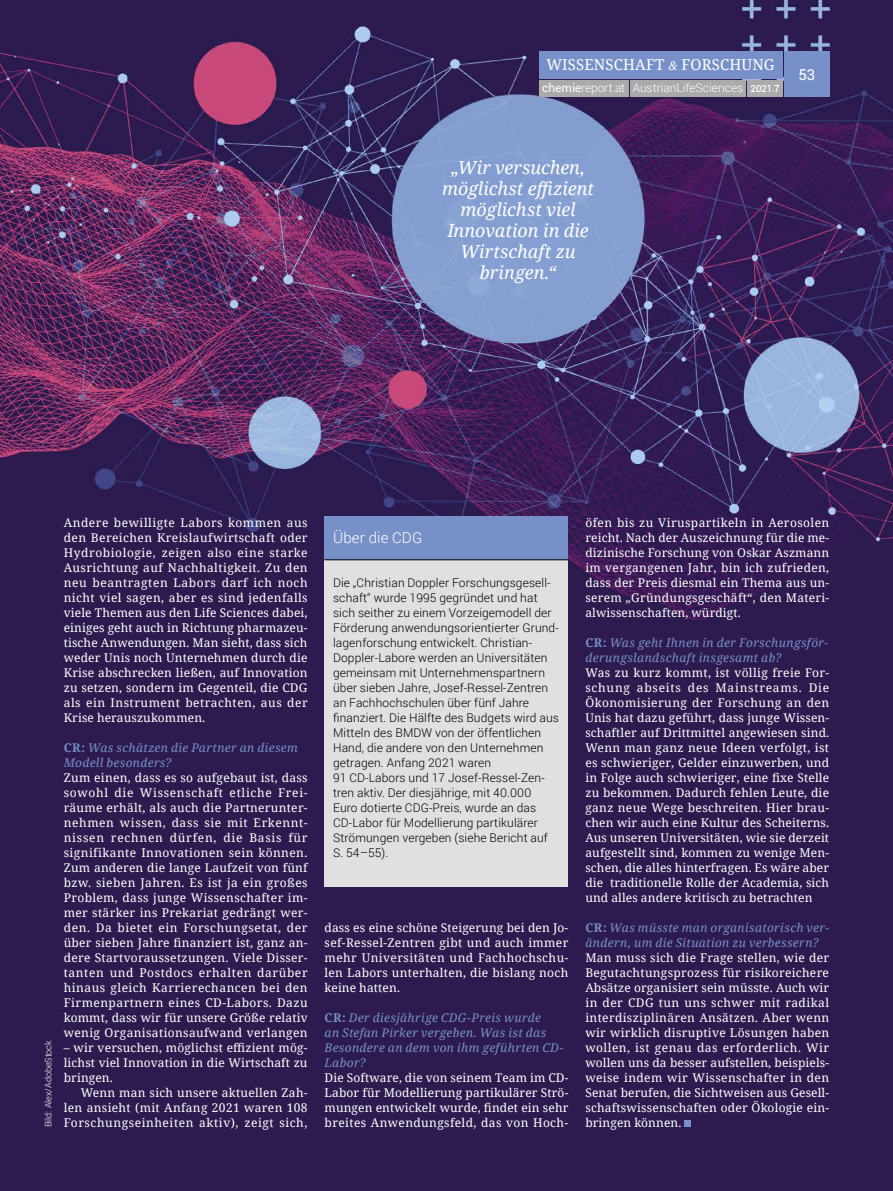
<style>
.page{position:relative;width:893px;height:1191px;background:#fff}
.page>*{position:absolute;margin:0;border:0;box-sizing:border-box;transform-origin:0 0}
.t1{font:italic 18px/21px "Noto Serif";color:#fff;text-align:center}
.t2{font:15px "Noto Serif";letter-spacing:.01em;color:#fff}
.t3{font:300 15px "Roboto";letter-spacing:.01em;color:#fff}
.t4{font:15px "Roboto";color:#fff}
.t5{font:12px/15px "Noto Serif";letter-spacing:.015em;color:#fff;text-align:justify}
.t6{font:300 12px/15px "Roboto";letter-spacing:.01em;color:#000}
.t7{font:italic 12px/15px "Noto Serif";letter-spacing:.03em;color:#7790c7}
.t8{font:300 12px "Roboto";letter-spacing:-.005em;color:#fff}
.t9{font:300 9px "Roboto";color:#fff}
.s1{font-style:italic;font-size:12px}
.s2{font-weight:400}
.s3{font-weight:500;font-size:9.75px}
.s4{font-weight:700;font-style:normal}
</style>
<div class="page">
<img style="left:0;top:0;width:893px;height:1191px">
<div style="left:684px;top:1120px;width:7px;height:7px;background:#7790c7"></div>
<div style="left:784px;top:51px;width:45px;height:45px;background:#7790c7"></div>
<div style="left:539px;top:51px;width:244px;height:27px;background:#7790c7"></div>
<div style="left:630px;top:80px;width:116px;height:16px;background:#aaa"></div>
<div style="left:539px;top:80px;width:90px;height:16px;background:#aaa"></div>
<div style="left:747px;top:80px;width:36px;height:16px;background:#aaa"></div>
<div style="left:325px;top:555px;width:243px;height:332px;background:#e0e0e0"></div>
<div style="left:325px;top:516px;width:243px;height:44px;background:#7790c7"></div>
<hr style="left:325px;top:559px;width:243px;height:1px;background:#000">
<p class="t2" style="left:546px;top:55px;width:230px">WISSENSCHAFT <span class="s1">&amp;</span> FORSCHUNG</p>
<p class="t8" style="left:542px;top:79px;width:239px"><span class="s2">chemie</span>report.at AustrianLifeSciences <span class="s3">2021.7</span></p>
<p class="t4" style="left:798px;top:64px;width:18px">53</p>
<h1 class="t1" style="left:442px;top:156px;width:154px">„Wir versuchen, möglichst effizient möglichst viel<br>Innovation in die<br>Wirtschaft zu bringen.“</h1>
<p class="t9" style="left:42px;top:1127px;width:88px;rotate:-90deg">Bild: Alex/AdobeStock</p>
<p class="t5" style="left:64px;top:514px;width:245px">Andere bewilligte Labors kommen aus den Bereichen Kreislaufwirtschaft oder Hydrobiologie, zeigen also eine starke Ausrichtung auf Nachhaltigkeit. Zu den neu beantragten Labors darf ich noch nicht viel sagen, aber es sind jedenfalls viele Themen aus den Life Sciences dabei, einiges geht auch in Richtung pharmazeu&shy;tische Anwendungen. Man sieht, dass sich weder Unis noch Unternehmen durch die Krise abschrecken ließen, auf Innovation zu setzen, sondern im Gegenteil, die CDG als ein Instrument betrachten, aus der Krise herauszukommen.</p>
<p class="t7" style="left:64px;top:740px;width:236px"><span class="s4">CR:</span> Was schätzen die Partner an diesem<br>Modell besonders?</p>
<p class="t5" style="left:64px;top:769px;width:245px">Zum einen, dass es so aufgebaut ist, dass sowohl die Wissenschaft etliche Frei&shy;räume erhält, als auch die Partnerunter&shy;nehmen wissen, dass sie mit Erkennt&shy;nissen rechnen dürfen, die Basis für signifikante Innovationen sein können.<br>Zum anderen die lange Laufzeit von fünf bzw. sieben Jahren. Es ist ja ein großes Problem, dass junge Wissenschafter im&shy;mer stärker ins Prekariat gedrängt wer&shy;den. Da bietet ein Forschungsetat, der über sieben Jahre finanziert ist, ganz an&shy;dere Startvoraussetzungen. Viele Disser&shy;tanten und Postdocs erhalten darüber hinaus gleich Karrierechancen bei den Firmenpartnern eines CD-Labors. Dazu kommt, dass wir für unsere Größe relativ wenig Organisationsaufwand verlangen</p>
<p class="t5" style="left:64px;top:1039px;width:245px">– wir versuchen, möglichst effizient mög&shy;lichst viel Innovation in die Wirtschaft zu bringen.</p>
<p class="t5" style="left:64px;top:1084px;width:245px;text-indent:17px">Wenn man sich unsere aktuellen Zah&shy;len ansieht (mit Anfang 2021 waren 108<br>Forschungseinheiten aktiv), zeigt sich,</p>
<p class="t3" style="left:333px;top:527px;width:91px">Über die CDG</p>
<p class="t6" style="left:333px;top:575px;width:227px">Die „Christian Doppler Forschungsgesell&shy;schaft“ wurde 1995 gegründet und hat sich seither zu einem Vorzeigemodell der Förderung anwendungsorientierter Grund&shy;lagenforschung entwickelt. Christian-Doppler-Labore werden an Universitäten gemeinsam mit Unternehmenspartnern über sieben Jahre, Josef-Ressel-Zentren an Fachhochschulen über fünf Jahre finanziert. Die Hälfte des Budgets wird aus Mitteln des BMDW von der öffentlichen Hand, die andere von den Unternehmen getragen. Anfang 2021 waren<br>91 CD-Labors und 17 Josef-Ressel-Zen&shy;tren aktiv. Der diesjährige, mit 40.000<br>Euro dotierte CDG-Preis, wurde an das CD-Labor für Modellierung partikulärer Strömungen vergeben (siehe Bericht auf S. 54–55).</p>
<p class="t5" style="left:325px;top:919px;width:245px">dass es eine schöne Steigerung bei den Jo&shy;sef-Ressel-Zentren gibt und auch immer mehr Universitäten und Fachhochschu&shy;len Labors unterhalten, die bislang noch keine hatten.</p>
<p class="t7" style="left:325px;top:1010px;width:240px"><span class="s4">CR:</span> Der diesjährige CDG-Preis wurde<br>an Stefan Pirker vergeben. Was ist das<br>Besondere an dem von ihm geführten CD-<br>Labor?</p>
<p class="t5" style="left:325px;top:1069px;width:245px">Die Software, die von seinem Team im CD-Labor für Modellierung partikulärer Strö&shy;mungen entwickelt wurde, findet ein sehr breites Anwendungsfeld, das von Hoch-</p>
<p class="t5" style="left:585px;top:514px;width:245px">öfen bis zu Viruspartikeln in Aerosolen reicht. Nach der Auszeichnung für die me&shy;dizinische Forschung von Oskar Aszmann im vergangenen Jahr, bin ich zufrieden, dass der Preis diesmal ein Thema aus un&shy;serem „Gründungsgeschäft“, den Materi&shy;alwissenschaften, würdigt.</p>
<p class="t7" style="left:585px;top:635px;width:244px"><span class="s4">CR:</span> Was geht Ihnen in der Forschungsför&shy;derungslandschaft insgesamt ab?</p>
<p class="t5" style="left:585px;top:664px;width:245px">Was zu kurz kommt, ist völlig freie For&shy;schung abseits des Mainstreams. Die Ökonomisierung der Forschung an den Unis hat dazu geführt, dass junge Wissen&shy;schaftler auf Drittmittel angewiesen sind.<br>Wenn man ganz neue Ideen verfolgt, ist es schwieriger, Gelder einzuwerben, und in Folge auch schwieriger, eine fixe Stelle zu bekommen. Dadurch fehlen Leute, die ganz neue Wege beschreiten. Hier brau&shy;chen wir auch eine Kultur des Scheiterns.<br>Aus unseren Universitäten, wie sie derzeit aufgestellt sind, kommen zu wenige Men&shy;schen, die alles hinterfragen. Es wäre aber die traditionelle Rolle der Academia, sich und alles andere kritisch zu betrachten</p>
<p class="t7" style="left:585px;top:920px;width:245px"><span class="s4">CR:</span> Was müsste man organisatorisch ver&shy;ändern, um die Situation zu verbessern?</p>
<p class="t5" style="left:585px;top:949px;width:245px">Man muss sich die Frage stellen, wie der Begutachtungsprozess für risikoreichere Absätze organisiert sein müsste. Auch wir in der CDG tun uns schwer mit radikal interdisziplinären Ansätzen. Aber wenn wir wirklich disruptive Lösungen haben wollen, ist genau das erforderlich. Wir wollen uns da besser aufstellen, beispiels&shy;weise indem wir Wissenschafter in den Senat berufen, die Sichtweisen aus Gesell&shy;schaftswissenschaften oder Ökologie ein&shy;bringen können.</p>
</div>
